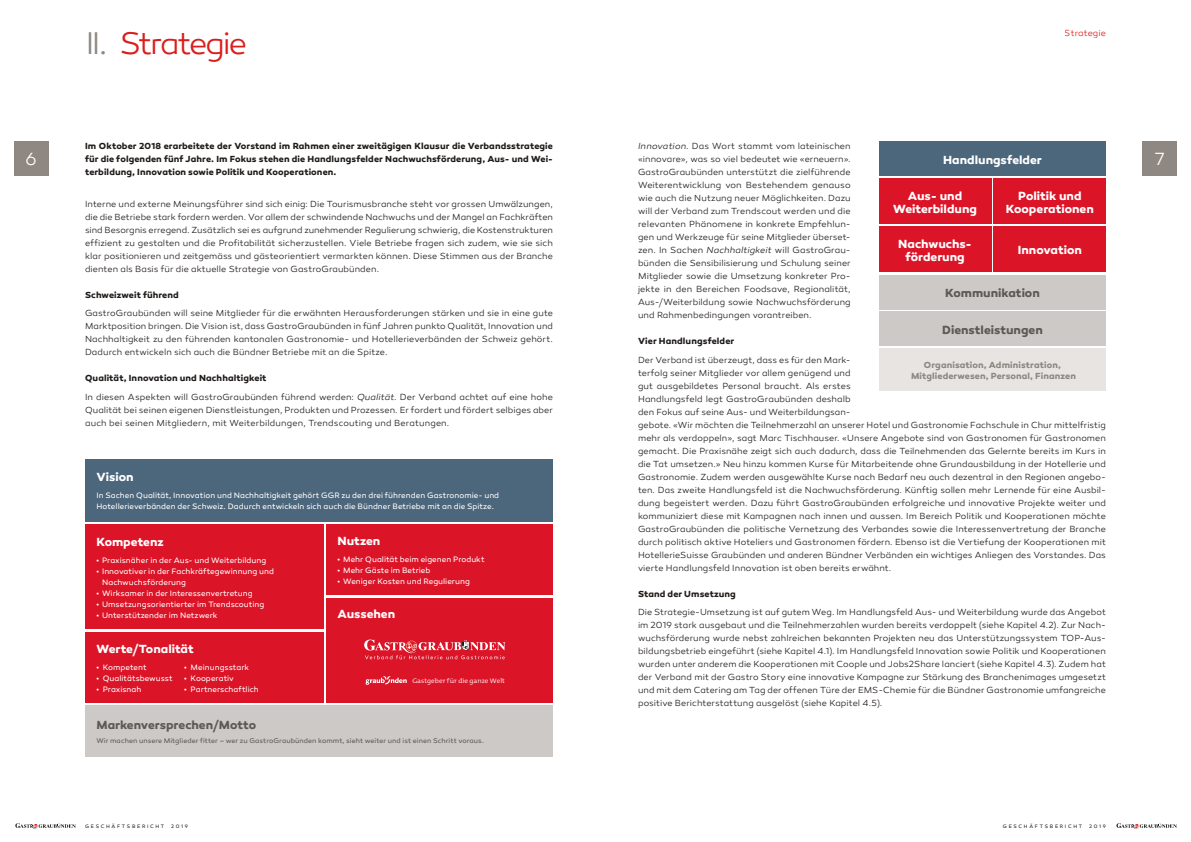
<style>
.page{position:relative;width:1191px;height:842px;background:#fff}
.page>*{position:absolute;margin:0;border:0;box-sizing:border-box;transform-origin:0 0}
.t1{font:300 32px "Canaro";letter-spacing:-.065em;color:#db1d1b}
.t2{font:300 18px "Canaro";color:#fff}
.t3{font:700 12px/13px "Canaro";color:#fff;text-align:center}
.t4{font:700 12px "Canaro";color:#5e5954}
.t5{font:300 9px/13px "Canaro";letter-spacing:.005em;color:#201c1a;text-align:justify}
.t6{font:700 9px/13px "Canaro";letter-spacing:.01em;color:#201c1a;text-align:justify}
.t7{font:700 9px/11px "Canaro";letter-spacing:.01em;color:#8e8782;text-align:center}
.t8{font:300 9px "Canaro";letter-spacing:.005em;color:#db1d1b}
.t9{font:8px/11px "Canaro";letter-spacing:.005em;color:#fff}
.t10{font:7px "Canaro";letter-spacing:.01em;color:#5e5954}
.t11{font:300 6.6px "The Mix";letter-spacing:-.01em;color:#fff;scale:1.1 1}
.t12{font:5px "Canaro";letter-spacing:.335em;color:#201c1a}
.s1{color:#8e8782}
.s2{font-weight:700}
.s3{font-style:italic}
</style>
<div class="page">
<div style="left:1142px;top:142px;width:34px;height:34px;background:#8e8782"></div>
<div style="left:14px;top:142px;width:34px;height:34px;background:#8e8782"></div>
<svg style="left:15px;top:823px;width:61px;height:6px"></svg>
<svg style="left:1116px;top:823px;width:60px;height:6px"></svg>
<div style="left:85px;top:459px;width:468px;height:63px;background:#4c667c"></div>
<div style="left:85px;top:524px;width:238px;height:105px;background:#dc1428"></div>
<div style="left:326px;top:524px;width:227px;height:71px;background:#dc1428"></div>
<div style="left:85px;top:632px;width:238px;height:71px;background:#dc1428"></div>
<div style="left:326px;top:598px;width:227px;height:105px;background:#dc1428"></div>
<div style="left:85px;top:706px;width:468px;height:51px;background:#cdc9c6"></div>
<svg style="left:364px;top:639px;width:141px;height:20px"></svg>
<svg style="left:365px;top:676px;width:42px;height:9px"></svg>
<div style="left:879px;top:179px;width:112px;height:45px;background:#dc1428"></div>
<div style="left:994px;top:179px;width:112px;height:45px;background:#dc1428"></div>
<div style="left:879px;top:227px;width:112px;height:45px;background:#dc1428"></div>
<div style="left:994px;top:227px;width:112px;height:45px;background:#dc1428"></div>
<div style="left:879px;top:275px;width:227px;height:34px;background:#cdc9c6"></div>
<div style="left:879px;top:312px;width:227px;height:34px;background:#cdc9c6"></div>
<div style="left:879px;top:349px;width:227px;height:42px;background:#e7e4e2"></div>
<div style="left:879px;top:142px;width:227px;height:34px;background:#4c667c"></div>
<h1 class="t1" style="left:85px;top:25px;width:163px"><span class="s1">II.</span> Strategie</h1>
<p class="t8" style="left:1065px;top:27px;width:42px">Strategie</p>
<p class="t6" style="left:85px;top:139px;width:469px">Im Oktober 2018 erarbeitete der Vorstand im Rahmen einer zweitägigen Klausur die Verbandsstrategie für die folgenden fünf Jahre. Im Fokus stehen die Handlungsfelder Nachwuchsförderung, Aus- und Wei&shy;terbildung, Innovation sowie Politik und Kooperationen.</p>
<p class="t5" style="left:85px;top:197px;width:469px">Interne und externe Meinungsführer sind sich einig: Die Tourismusbranche steht vor grossen Umwälzungen, die die Betriebe stark fordern werden. Vor allem der schwindende Nachwuchs und der Mangel an Fachkräften sind Besorgnis erregend. Zusätzlich sei es aufgrund zunehmender Regulierung schwierig, die Kostenstrukturen effizient zu gestalten und die Profitabilität sicherzustellen. Viele Betriebe fragen sich zudem, wie sie sich klar positionieren und zeitgemäss und gästeorientiert vermarkten können. Diese Stimmen aus der Branche dienten als Basis für die aktuelle Strategie von GastroGraubünden.</p>
<p class="t6" style="left:85px;top:288px;width:95px">Schweizweit führend</p>
<p class="t5" style="left:85px;top:307px;width:469px">GastroGraubünden will seine Mitglieder für die erwähnten Herausforderungen stärken und sie in eine gute Marktposition bringen. Die Vision ist, dass GastroGraubünden in fünf Jahren punkto Qualität, Innovation und Nachhaltigkeit zu den führenden kantonalen Gastronomie- und Hotellerieverbänden der Schweiz gehört.<br>Dadurch entwickeln sich auch die Bündner Betriebe mit an die Spitze.</p>
<p class="t5" style="left:85px;top:369px;width:469px;line-height:18.7px"><span class="s2">Qualität, Innovation und Nachhaltigkeit<br></span>In diesen Aspekten will GastroGraubünden führend werden: <span class="s3">Qualität</span>. Der Verband achtet auf eine hohe</p>
<p class="t5" style="left:85px;top:404px;width:469px">Qualität bei seinen eigenen Dienstleistungen, Produkten und Prozessen. Er fordert und fördert selbiges aber auch bei seinen Mitgliedern, mit Weiterbildungen, Trendscouting und Beratungen.</p>
<p class="t5" style="left:638px;top:140px;width:214px"><span class="s3">Innovation</span>. Das Wort stammt vom lateinischen «innovare», was so viel bedeutet wie «erneuern».<br>GastroGraubünden unterstützt die zielführende Weiterentwicklung von Bestehendem genauso wie auch die Nutzung neuer Möglichkeiten. Dazu will der Verband zum Trendscout werden und die relevanten Phänomene in konkrete Empfehlun&shy;gen und Werkzeuge für seine Mitglieder überset&shy;zen. In Sachen <span class="s3">Nachhaltigkeit</span> will GastroGrau&shy;bünden die Sensibilisierung und Schulung seiner Mitglieder sowie die Umsetzung konkreter Pro&shy;jekte in den Bereichen Foodsave, Regionalität, Aus-/Weiterbildung sowie Nachwuchsförderung und Rahmenbedingungen vorantreiben.</p>
<p class="t6" style="left:638px;top:334px;width:98px">Vier Handlungsfelder</p>
<p class="t5" style="left:638px;top:353px;width:469px;text-align:left">Der Verband ist überzeugt, dass es für den Mark-<br>terfolg seiner Mitglieder vor allem genügend und<br>gut ausgebildetes Personal braucht. Als erstes<br>Handlungsfeld legt GastroGraubünden deshalb<br>den Fokus auf seine Aus- und Weiterbildungsan-<br>gebote. «Wir möchten die Teilnehmerzahl an unserer Hotel und Gastronomie Fachschule in Chur mittelfristig mehr als verdoppeln», sagt Marc Tischhauser. «Unsere Angebote sind von Gastronomen für Gastronomen gemacht. Die Praxisnähe zeigt sich auch dadurch, dass die Teilnehmenden das Gelernte bereits im Kurs in die Tat umsetzen.» Neu hinzu kommen Kurse für Mitarbeitende ohne Grundausbildung in der Hotellerie und Gastronomie. Zudem werden ausgewählte Kurse nach Bedarf neu auch dezentral in den Regionen angebo&shy;ten. Das zweite Handlungsfeld ist die Nachwuchsförderung. Künftig sollen mehr Lernende für eine Ausbil&shy;dung begeistert werden. Dazu führt GastroGraubünden erfolgreiche und innovative Projekte weiter und kommuniziert diese mit Kampagnen nach innen und aussen. Im Bereich Politik und Kooperationen möchte GastroGraubünden die politische Vernetzung des Verbandes sowie die Interessenvertretung der Branche durch politisch aktive Hoteliers und Gastronomen fördern. Ebenso ist die Vertiefung der Kooperationen mit HotellerieSuisse Graubünden und anderen Bündner Verbänden ein wichtiges Anliegen des Vorstandes. Das vierte Handlungsfeld Innovation ist oben bereits erwähnt.</p>
<p class="t6" style="left:638px;top:587px;width:99px">Stand der Umsetzung</p>
<p class="t5" style="left:638px;top:606px;width:469px">Die Strategie-Umsetzung ist auf gutem Weg. Im Handlungsfeld Aus- und Weiterbildung wurde das Angebot im 2019 stark ausgebaut und die Teilnehmerzahlen wurden bereits verdoppelt (siehe Kapitel 4.2). Zur Nach&shy;wuchsförderung wurde nebst zahlreichen bekannten Projekten neu das Unterstützungssystem TOP-Aus&shy;bildungsbetrieb eingeführt (siehe Kapitel 4.1). Im Handlungsfeld Innovation sowie Politik und Kooperationen wurden unter anderem die Kooperationen mit Coople und Jobs2Share lanciert (siehe Kapitel 4.3). Zudem hat der Verband mit der Gastro Story eine innovative Kampagne zur Stärkung des Branchenimages umgesetzt und mit dem Catering am Tag der offenen Türe der EMS-Chemie für die Bündner Gastronomie umfangreiche positive Berichterstattung ausgelöst (siehe Kapitel 4.5).</p>
<h2 class="t2" style="left:26px;top:149px;width:13px">6</h2>
<h2 class="t2" style="left:1154px;top:149px;width:11px">7</h2>
<h3 class="t3" style="left:943px;top:153px;width:100px">Handlungsfelder</h3>
<h3 class="t3" style="left:893px;top:189px;width:85px">Aus- und<br>Weiterbildung</h3>
<h3 class="t3" style="left:1006px;top:189px;width:89px">Politik und<br>Kooperationen</h3>
<h3 class="t3" style="left:898px;top:237px;width:73px">Nachwuchs&shy;förderung</h3>
<h3 class="t3" style="left:1017px;top:244px;width:66px">Innovation</h3>
<h3 class="t4" style="left:945px;top:285px;width:96px">Kommunikation</h3>
<h3 class="t4" style="left:942px;top:322px;width:102px">Dienstleistungen</h3>
<p class="t7" style="left:911px;top:359px;width:166px">Organisation, Administration,<br>Mitgliederwesen, Personal, Finanzen</p>
<h3 class="t3" style="left:96px;top:471px;width:39px">Vision</h3>
<p class="t9" style="left:96px;top:490px;width:404px">In Sachen Qualität, Innovation und Nachhaltigkeit gehört GGR zu den drei führenden Gastronomie- und<br>Hotellerieverbänden der Schweiz. Dadurch entwickeln sich auch die Bündner Betriebe mit an die Spitze.</p>
<h3 class="t3" style="left:96px;top:535px;width:69px">Kompetenz</h3>
<p class="t9" style="left:96px;top:554px;width:171px">• Praxisnäher in der Aus- und Weiterbildung</p>
<p class="t9" style="left:102px;top:565px;width:173px;text-indent:-6px">• Innovativer in der Fachkräftegewinnung und<br>Nachwuchsförderung</p>
<p class="t9" style="left:96px;top:587px;width:158px">• Wirksamer in der Interessenvertretung</p>
<p class="t9" style="left:96px;top:598px;width:169px">• Umsetzungsorientierter im Trendscouting</p>
<p class="t9" style="left:96px;top:609px;width:123px">• Unterstützender im Netzwerk</p>
<h3 class="t3" style="left:337px;top:535px;width:44px">Nutzen</h3>
<p class="t9" style="left:337px;top:554px;width:149px">• Mehr Qualität beim eigenen Produkt</p>
<p class="t9" style="left:337px;top:565px;width:94px">• Mehr Gäste im Betrieb</p>
<p class="t9" style="left:337px;top:576px;width:134px">• Weniger Kosten und Regulierung</p>
<h3 class="t3" style="left:337px;top:607px;width:59px">Aussehen</h3>
<h3 class="t3" style="left:96px;top:642px;width:99px">Werte/Tonalität</h3>
<p class="t9" style="left:96px;top:662px;width:52px">• Kompetent</p>
<p class="t9" style="left:184px;top:662px;width:66px">• Meinungsstark</p>
<p class="t9" style="left:96px;top:673px;width:78px">• Qualitätsbewusst</p>
<p class="t9" style="left:184px;top:673px;width:51px">• Kooperativ</p>
<p class="t9" style="left:96px;top:684px;width:46px">• Praxisnah</p>
<p class="t9" style="left:184px;top:684px;width:76px">• Partnerschaftlich</p>
<p class="t11" style="left:412px;top:675px;width:86px">Gastgeber für die ganze Welt</p>
<h3 class="t4" style="left:96px;top:718px;width:161px">Markenversprechen/Motto</h3>
<p class="t10" style="left:96px;top:737px;width:389px">Wir machen unsere Mitglieder fitter – wer zu GastroGraubünden kommt, sieht weiter und ist einen Schritt voraus.</p>
<p class="t12" style="left:85px;top:823px;width:81px">GESCHÄFTSBERICHT</p>
<p class="t12" style="left:171px;top:823px;width:18px">2019</p>
<p class="t12" style="left:1003px;top:823px;width:81px">GESCHÄFTSBERICHT</p>
<p class="t12" style="left:1089px;top:823px;width:18px">2019</p>
</div>
